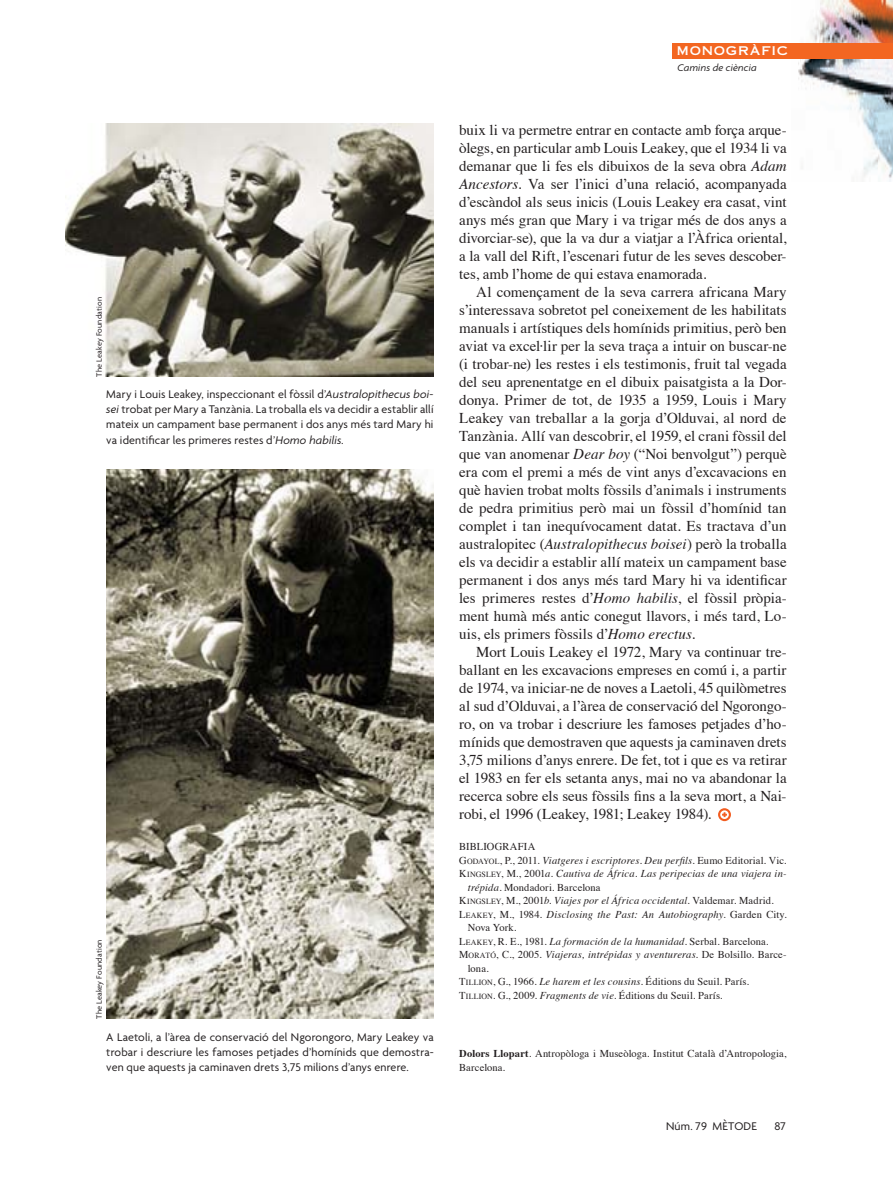
<style>
.page{position:relative;width:893px;height:1191px;background:#fff}
.page>*{position:absolute;margin:0;border:0;box-sizing:border-box;transform-origin:0 0}
.t1{font:15px/18px "Times";letter-spacing:-.005em;color:#231f20;text-align:justify}
.t2{font:12px/15px "Agenda";letter-spacing:.015em;color:#231f20;text-align:justify}
.t3{font:12px "Copperplate Thirty One AB";letter-spacing:.06em;color:#fff}
.t4{font:italic 10.5px "Times";letter-spacing:.015em;color:#231f20}
.t5{font:10.5px/13.5px "Times";letter-spacing:.01em;color:#231f20}
.t6{font:italic 10.5px "Agenda";letter-spacing:.02em;color:#231f20}
.t7{font:8.25px "Agenda";letter-spacing:.02em;color:#231f20}
.s1{font-style:italic}
.s2{font-style:normal}
.s3{font-style:normal;font-size:7.8px}
.s4{font-size:7.8px}
.s5{font-weight:700}
</style>
<div class="page">
<img style="left:792px;top:0;width:101px;height:181px">
<svg style="left:718px;top:808px;width:13px;height:13px"></svg>
<img style="left:65px;top:123px;width:369px;height:253px">
<img style="left:106px;top:469px;width:328px;height:550px">
<div style="left:673px;top:43px;width:220px;height:15px;background:#f36621"></div>
<p class="t7" style="left:96px;top:376px;width:81px;rotate:-90deg">The Leakey Foundation</p>
<p class="t2" style="left:106px;top:388px;width:329px">Mary i Louis Leakey, inspeccionant el fòssil d’<span class="s1">Australopithecus boi&shy;sei</span> trobat per Mary a Tanzània. La troballa els va decidir a establir allí mateix un campament base permanent i dos anys més tard Mary hi va identificar les primeres restes d’<span class="s1">Homo habilis.</span></p>
<p class="t7" style="left:96px;top:1019px;width:81px;rotate:-90deg">The Leakey Foundation</p>
<p class="t2" style="left:106px;top:1030px;width:329px">A Laetoli, a l’àrea de conservació del Ngorongoro, Mary Leakey va trobar i descriure les famoses petjades d’homínids que demostra&shy;ven que aquests ja caminaven drets 3,75 milions d’anys enrere.</p>
<p class="t3" style="left:677px;top:44px;width:113px">MONOGRÀFIC</p>
<p class="t6" style="left:677px;top:63px;width:81px">Camins de ciència</p>
<p class="t1" style="left:459px;top:122px;width:329px">buix li va permetre entrar en contacte amb força arque&shy;òlegs, en particular amb Louis Leakey, que el 1934 li va demanar que li fes els dibuixos de la seva obra <span class="s1">Adam Ancestors</span>. Va ser l’inici d’una relació, acompanyada d’escàndol als seus inicis (Louis Leakey era casat, vint anys més gran que Mary i va trigar més de dos anys a divorciar-se), que la va dur a viatjar a l’Àfrica oriental, a la vall del Rift, l’escenari futur de les seves descober&shy;tes, amb l’home de qui estava enamorada.</p>
<p class="t1" style="left:459px;top:284px;width:329px;text-indent:17px">Al començament de la seva carrera africana Mary s’interessava sobretot pel coneixement de les habilitats manuals i artístiques dels homínids primitius, però ben aviat va excel·lir per la seva traça a intuir on buscar-ne (i trobar-ne) les restes i els testimonis, fruit tal vegada del seu aprenentatge en el dibuix paisatgista a la Dor&shy;donya. Primer de tot, de 1935 a 1959, Louis i Mary Leakey van treballar a la gorja d’Olduvai, al nord de Tanzània. Allí van descobrir, el 1959, el crani fòssil del que van anomenar <span class="s1">Dear boy</span> (“Noi benvolgut”) perquè era com el premi a més de vint anys d’excavacions en què havien trobat molts fòssils d’animals i instruments de pedra primitius però mai un fòssil d’homínid tan complet i tan inequívocament datat. Es tractava d’un australopitec (<span class="s1">Australopithecus boisei</span>) però la troballa els va decidir a establir allí mateix un campament base permanent i dos anys més tard Mary hi va identificar les primeres restes d’<span class="s1">Homo habilis</span>, el fòssil pròpia&shy;ment humà més antic conegut llavors, i més tard, Lo&shy;uis, els primers fòssils d’<span class="s1">Homo erectus</span>.</p>
<p class="t1" style="left:459px;top:644px;width:329px;text-indent:17px">Mort Louis Leakey el 1972, Mary va continuar tre&shy;ballant en les excavacions empreses en comú i, a partir de 1974, va iniciar-ne de noves a Laetoli, 45 quilòmetres al sud d’Olduvai, a l’àrea de conservació del Ngorongo&shy;ro, on va trobar i descriure les famoses petjades d’ho&shy;mínids que demostraven que aquests ja caminaven drets 3,75 milions d’anys enrere. De fet, tot i que es va retirar el 1983 en fer els setanta anys, mai no va abandonar la recerca sobre els seus fòssils fins a la seva mort, a Nai&shy;robi, el 1996 (Leakey, 1981; Leakey 1984).</p>
<p class="t5" style="left:459px;top:841px;width:78px">BIBLIOGRAFIA</p>
<p class="t4" style="left:459px;top:856px;width:329px"><span class="s2">G</span><span class="s3">ODAYOL</span><span class="s2">, P., 2011.</span> Viatgeres i escriptores. Deu perfils<span class="s2">. Eumo Editorial. Vic.</span></p>
<p class="t4" style="left:459px;top:869px;width:329px"><span class="s2">K</span><span class="s3">INGSLEY</span><span class="s2">, M., 2001</span>a<span class="s2">.</span> Cautiva de África. Las peripecias de una viajera in-</p>
<p class="t5" style="left:468px;top:881px;width:134px"><span class="s1">trépida</span>. Mondadori. Barcelona</p>
<p class="t4" style="left:459px;top:896px;width:316px"><span class="s2">K</span><span class="s3">INGSLEY</span><span class="s2">, M., 2001</span>b<span class="s2">.</span> Viajes por el África occidental<span class="s2">. Valdemar. Madrid.</span></p>
<p class="t4" style="left:459px;top:910px;width:329px"><span class="s2">L</span><span class="s3">EAKEY</span><span class="s2">, M., 1984.</span> Disclosing the Past: An Autobiography<span class="s2">. Garden City.</span></p>
<p class="t5" style="left:468px;top:922px;width:50px">Nova York.</p>
<p class="t5" style="left:459px;top:935px;width:311px">L<span class="s4">EAKEY</span>, R. E., 1981. <span class="s1">La formación de la humanidad</span>. Serbal. Barcelona.</p>
<p class="t4" style="left:459px;top:950px;width:329px"><span class="s2">M</span><span class="s3">ORATÓ</span><span class="s2">, C., 2005.</span> Viajeras, intrépidas y aventureras<span class="s2">. De Bolsillo. Barce-</span></p>
<p class="t5" style="left:468px;top:962px;width:22px">lona.</p>
<p class="t5" style="left:459px;top:976px;width:291px">T<span class="s4">ILLION</span>, G., 1966. <span class="s1">Le harem et les cousins</span>. Éditions du Seuil. París.</p>
<p class="t5" style="left:459px;top:989px;width:265px">T<span class="s4">ILLION</span>. G., 2009. <span class="s1">Fragments de vie</span>. Éditions du Seuil. París.</p>
<p class="t5" style="left:459px;top:1048px;width:329px"><span class="s5">Dolors Llopart</span>. Antropòloga i Museòloga. Institut Català d’Antropologia,<br>Barcelona.</p>
<p class="t2" style="left:666px;top:1119px;width:92px">Núm. 79 MÈTODE</p>
<p class="t2" style="left:774px;top:1119px;width:13px">87</p>
</div>
